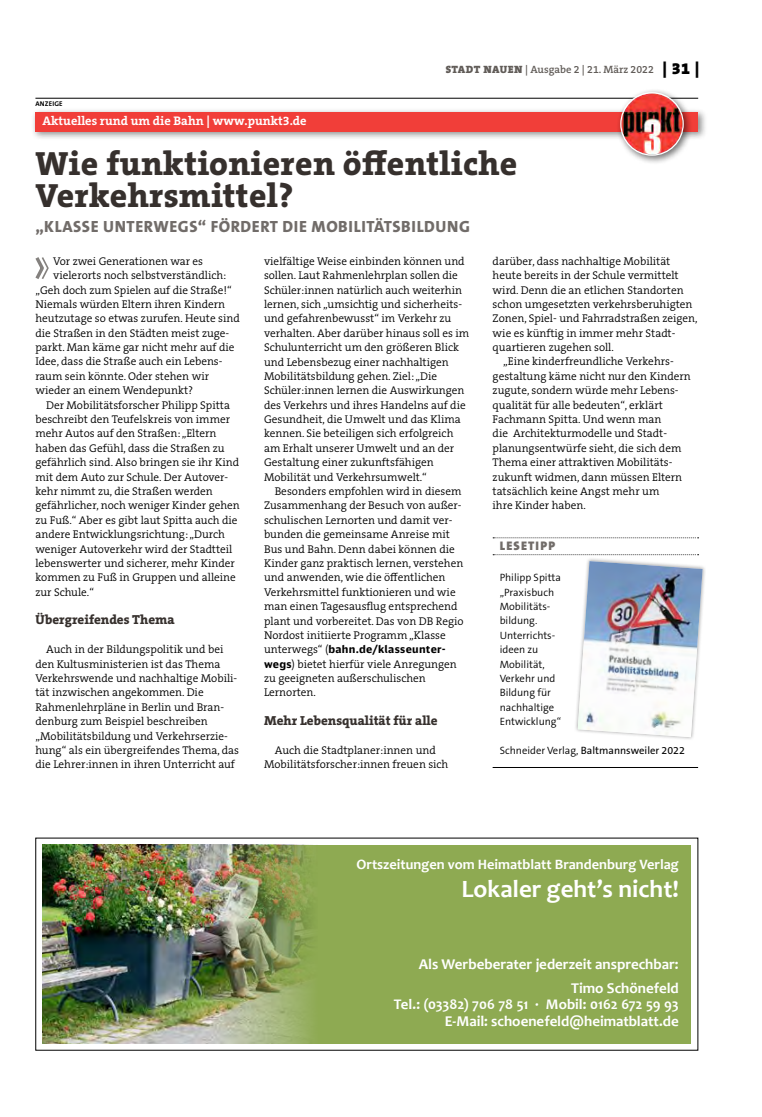
<style>
.page{position:relative;width:762px;height:1117px;background:#fff}
.page>*{position:absolute;margin:0;border:0;box-sizing:border-box;transform-origin:0 0}
.t1{font:800 33.75px/32.5px "The Serif B W8";letter-spacing:.01em;color:#36302d}
.t2{font:700 25px "Candara";color:#fff}
.t3{font:800 16.25px "The Sans B W8";letter-spacing:.035em;color:#716c69}
.t4{font:700 15px/24.5px "Candara";letter-spacing:-.005em;color:#fff;text-align:right}
.t5{font:700 14.75px "Candara";letter-spacing:-.005em;color:#fff}
.t6{font:700 14.38px "Candara";color:#fff}
.t7{font:800 13.12px "The Serif B W8";color:#36302d}
.t8{font:700 12.5px "The Serif B W7";color:#fff}
.t9{font:900 12.5px "The Sans B W9";letter-spacing:.095em;color:#716c69}
.t10{font:300 11.25px/14.4px "The Serif B W4";color:#000}
.t11{font:700 10.75px "DB Sans Alternate";letter-spacing:.025em;color:#000}
.t12{font:300 10.62px/14.4px "The Sans B W4";color:#000}
.t13{font:600 10.62px "The Serif B W6";color:#615c58}
.t14{font:10.62px "The Sans B W5 Plain";color:#000}
.t15{font:700 6.88px "The Sans B W7";letter-spacing:.025em;color:#000}
.s1{font-family:"The Serif B W9";font-weight:900}
.s2{font-family:"The Serif B W9";font-weight:900;font-size:16.25px;color:#000}
.s3{font-family:"The Serif B W4";font-weight:300;font-size:11.25px}
.s4{font-family:"DB Sans Alternate";font-weight:700;font-size:10.75px}
.s5{font-family:"The Sans B W4";font-weight:300}
</style>
<div class="page">
<div style="left:31px;top:107px;width:676px;height:34px;background:#000;opacity:.45"></div>
<div style="left:35px;top:112px;width:663px;height:19px;background:#f13e39"></div>
<hr style="left:35px;top:98px;width:663px;height:1px;background:#000">
<div style="left:616px;top:88px;width:77px;height:77px;background:#000;opacity:.55"></div>
<img style="left:621px;top:93px;width:61px;height:61px;border-radius:31px">
<div style="left:620px;top:92px;width:64px;height:64px;border:1px solid #fff;border-radius:50%"></div>
<svg style="left:493px;top:537px;width:205px;height:1px"></svg>
<svg style="left:493px;top:554px;width:205px;height:1px"></svg>
<hr style="left:493px;top:766px;width:205px;height:1px;background:#000">
<div style="left:574px;top:557px;width:132px;height:183px;background:#000;opacity:.35"></div>
<img style="left:578px;top:561px;width:124px;height:176px">
<svg style="left:35px;top:257px;width:14px;height:22px"></svg>
<div style="left:43px;top:844px;width:648px;height:199px;background:#8eaa52"></div>
<img style="left:43px;top:844px;width:275px;height:199px">
<p class="t13" style="left:446px;top:63px;width:255px"><span class="s1">STADT NAUEN</span> | Ausgabe 2 | 21. März 2022 <span class="s2">| 31 |</span></p>
<p class="t15" style="left:35px;top:99px;width:29px">ANZEIGE</p>
<p class="t8" style="left:43px;top:113px;width:265px">Aktuelles rund um die Bahn | www.punkt3.de</p>
<h1 class="t1" style="left:35px;top:147px;width:483px">Wie funktionieren öffentliche<br>Verkehrsmittel?</h1>
<h3 class="t3" style="left:35px;top:216px;width:436px">„KLASSE UNTERWEGS“ FÖRDERT DIE MOBILITÄTSBILDUNG</h3>
<p class="t10" style="left:53px;top:254px;width:151px">Vor zwei Generationen war es</p>
<p class="t10" style="left:53px;top:268px;width:175px">vielerorts noch selbstverständlich:</p>
<p class="t10" style="left:35px;top:282px;width:198px">„Geh doch zum Spielen auf die Straße!“</p>
<p class="t10" style="left:35px;top:297px;width:191px">Niemals würden Eltern ihren Kindern</p>
<p class="t10" style="left:35px;top:311px;width:206px">heutzutage so etwas zurufen. Heute sind</p>
<p class="t10" style="left:35px;top:326px;width:195px">die Straßen in den Städten meist zuge-</p>
<p class="t10" style="left:35px;top:340px;width:201px">parkt. Man käme gar nicht mehr auf die</p>
<p class="t10" style="left:35px;top:354px;width:189px">Idee, dass die Straße auch ein Lebens-</p>
<p class="t10" style="left:35px;top:369px;width:175px">raum sein könnte. Oder stehen wir</p>
<p class="t10" style="left:35px;top:383px;width:159px">wieder an einem Wendepunkt?</p>
<p class="t10" style="left:46px;top:397px;width:185px">Der Mobilitätsforscher Philipp Spitta</p>
<p class="t10" style="left:35px;top:412px;width:196px">beschreibt den Teufelskreis von immer</p>
<p class="t10" style="left:35px;top:426px;width:182px">mehr Autos auf den Straßen: „Eltern</p>
<p class="t10" style="left:35px;top:441px;width:191px">haben das Gefühl, dass die Straßen zu</p>
<p class="t10" style="left:35px;top:455px;width:205px">gefährlich sind. Also bringen sie ihr Kind</p>
<p class="t10" style="left:35px;top:469px;width:194px">mit dem Auto zur Schule. Der Autover-</p>
<p class="t10" style="left:35px;top:484px;width:179px">kehr nimmt zu, die Straßen werden</p>
<p class="t10" style="left:35px;top:498px;width:206px">gefährlicher, noch weniger Kinder gehen</p>
<p class="t10" style="left:35px;top:512px;width:204px">zu Fuß.“ Aber es gibt laut Spitta auch die</p>
<p class="t10" style="left:35px;top:527px;width:191px">andere Entwicklungsrichtung: „Durch</p>
<p class="t10" style="left:35px;top:541px;width:199px">weniger Autoverkehr wird der Stadtteil</p>
<p class="t10" style="left:35px;top:556px;width:201px">lebenswerter und sicherer, mehr Kinder</p>
<p class="t10" style="left:35px;top:570px;width:202px">kommen zu Fuß in Gruppen und alleine</p>
<p class="t10" style="left:35px;top:584px;width:60px">zur Schule.“</p>
<p class="t7" style="left:35px;top:611px;width:141px">Übergreifendes Thema</p>
<p class="t10" style="left:35px;top:642px;width:205px;text-indent:11px">Auch in der Bildungspolitik und bei den Kultusministerien ist das Thema Verkehrswende und nachhaltige Mobili&shy;tät inzwischen angekommen. Die Rahmenlehrpläne in Berlin und Bran&shy;denburg zum Beispiel beschreiben „Mobilitätsbildung und Verkehrserzie&shy;hung“ als ein übergreifendes Thema, das die Lehrer:innen in ihren Unterricht auf</p>
<p class="t10" style="left:264px;top:254px;width:207px">vielfältige Weise einbinden können und sollen. Laut Rahmenlehrplan sollen die Schüler:innen natürlich auch weiterhin lernen, sich „umsichtig und sicherheits&shy;und gefahrenbewusst“ im Verkehr zu verhalten. Aber darüber hinaus soll es im Schulunterricht um den größeren Blick und Lebensbezug einer nachhaltigen Mobilitätsbildung gehen. Ziel: „Die Schüler:innen lernen die Auswirkungen des Verkehrs und ihres Handelns auf die Gesundheit, die Umwelt und das Klima kennen. Sie beteiligen sich erfolgreich am Erhalt unserer Umwelt und an der Gestaltung einer zukunftsfähigen Mobilität und Verkehrsumwelt.“</p>
<p class="t10" style="left:264px;top:484px;width:201px;text-indent:11px">Besonders empfohlen wird in diesem Zusammenhang der Besuch von außer&shy;schulischen Lernorten und damit ver&shy;bunden die gemeinsame Anreise mit Bus und Bahn. Denn dabei können die Kinder ganz praktisch lernen, verstehen und anwenden, wie die öffentlichen Verkehrsmittel funktionieren und wie man einen Tagesausflug entsprechend plant und vorbereitet. Das von DB Regio Nordost initiierte Programm „Klasse</p>
<p class="t11" style="left:264px;top:642px;width:183px"><span class="s3">unterwegs“ (</span>bahn.de/klasseunter-</p>
<p class="t10" style="left:264px;top:656px;width:194px"><span class="s4">wegs</span>) bietet hierfür viele Anregungen zu geeigneten außerschulischen<br>Lern orten.</p>
<p class="t7" style="left:264px;top:711px;width:175px">Mehr Lebensqualität für alle</p>
<p class="t10" style="left:264px;top:742px;width:186px;text-align:center">Auch die Stadtplaner:innen und<br>Mobilitätsforscher:innen freuen sich</p>
<p class="t10" style="left:493px;top:254px;width:179px">darüber, dass nachhaltige Mobilität</p>
<p class="t10" style="left:493px;top:268px;width:188px">heute bereits in der Schule vermittelt</p>
<p class="t10" style="left:493px;top:282px;width:193px">wird. Denn die an etlichen Standorten</p>
<p class="t10" style="left:493px;top:297px;width:201px">schon umgesetzten verkehrsberuhigten</p>
<p class="t10" style="left:493px;top:311px;width:207px">Zonen, Spiel- und Fahrradstraßen zeigen,</p>
<p class="t10" style="left:493px;top:326px;width:184px">wie es künftig in immer mehr Stadt-</p>
<p class="t10" style="left:493px;top:340px;width:123px">quartieren zugehen soll.</p>
<p class="t10" style="left:503px;top:354px;width:172px">„Eine kinderfreundliche Verkehrs-</p>
<p class="t10" style="left:493px;top:369px;width:199px">gestaltung käme nicht nur den Kindern</p>
<p class="t10" style="left:493px;top:383px;width:187px">zugute, sondern würde mehr Lebens-</p>
<p class="t10" style="left:493px;top:397px;width:172px">qualität für alle bedeuten“, erklärt</p>
<p class="t10" style="left:493px;top:412px;width:170px">Fachmann Spitta. Und wenn man</p>
<p class="t10" style="left:493px;top:426px;width:176px">die Architekturmodelle und Stadt-</p>
<p class="t10" style="left:493px;top:441px;width:190px">planungs entwürfe sieht, die sich dem</p>
<p class="t10" style="left:493px;top:455px;width:181px">Thema einer attraktiven Mobilitäts-</p>
<p class="t10" style="left:493px;top:469px;width:191px">zukunft widmen, dann müssen Eltern</p>
<p class="t10" style="left:493px;top:484px;width:168px">tat sächlich keine Angst mehr um</p>
<p class="t10" style="left:493px;top:498px;width:95px">ihre Kinder haben.</p>
<p class="t9" style="left:500px;top:537px;width:57px">LESETIPP</p>
<p class="t12" style="left:500px;top:570px;width:63px">Philipp Spitta „Praxisbuch<br>Mobilitäts&shy;bildung.<br>Unterrichts&shy;ideen zu<br>Mobilität,<br>Verkehr und<br>Bildung für nachhaltige<br>Entwicklung“</p>
<p class="t14" style="left:500px;top:743px;width:187px"><span class="s5">Schneider Verlag,</span> Baltmannsweiler 2022</p>
<p class="t6" style="left:356px;top:855px;width:324px">Ortszeitungen vom Heimatblatt Brandenburg Verlag</p>
<h2 class="t2" style="left:461px;top:873px;width:219px">Lokaler geht’s nicht!</h2>
<h3 class="t4" style="left:419px;top:951px;width:261px">Als Werbeberater jederzeit ansprechbar:<br>Timo Schönefeld</h3>
<h3 class="t5" style="left:394px;top:995px;width:286px">Tel.: (03382) 706 78 51 · Mobil: 0162 672 59 93</h3>
<h3 class="t4" style="left:445px;top:1008px;width:235px">E-Mail: schoenefeld@heimatblatt.de</h3>
</div>
